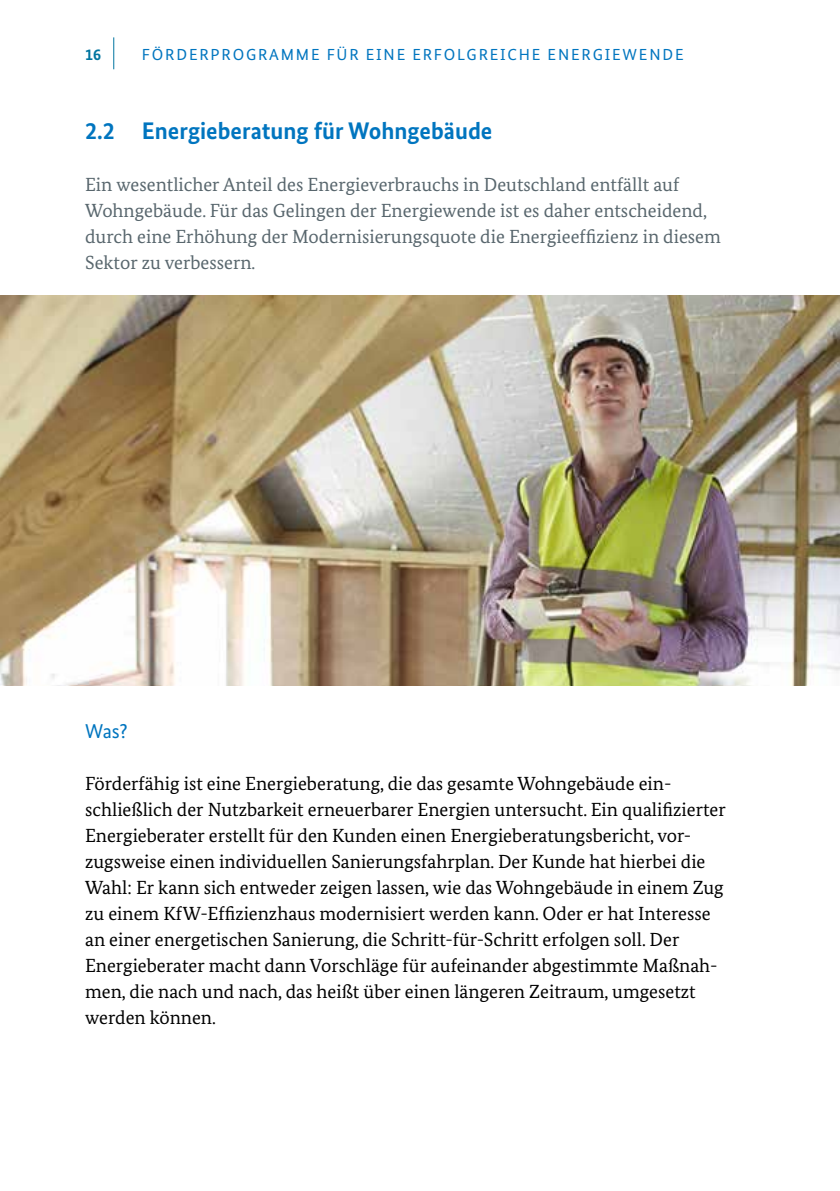
<style>
.page{position:relative;width:840px;height:1191px;background:#fff}
.page>*{position:absolute;margin:0;border:0;box-sizing:border-box;transform-origin:0 0}
.t1{font:700 24px "Bundes Sans";color:#0075bf}
.t2{font:20px "Bundes Sans";color:#0075bf}
.t3{font:19px/26px "Bundes Serif";color:#000}
.t4{font:19px/26px "Bundes Serif";color:#58666d}
.t5{font:16px "Bundes Sans";letter-spacing:.11em;color:#0075bf}
.t6{font:700 16px "Bundes Sans";color:#0075a0}
</style>
<div class="page">
<hr style="left:113px;top:37px;width:1px;height:32px;background:#0075a0">
<img style="left:0;top:295px;width:839px;height:390px">
<p class="t6" style="left:85px;top:44px;width:17px">16</p>
<p class="t5" style="left:142px;top:44px;width:543px">FÖRDERPROGRAMME FÜR EINE ERFOLGREICHE ENERGIEWENDE</p>
<p class="t1" style="left:85px;top:117px;width:408px">2.2 Energieberatung für Wohngebäude</p>
<p class="t4" style="left:85px;top:172px;width:637px">Ein wesentlicher Anteil des Energieverbrauchs in Deutschland entfällt auf Wohngebäude. Für das Gelingen der Energiewende ist es daher entscheidend, durch eine Erhöhung der Modernisierungsquote die Energieeffizienz in diesem Sektor zu verbessern.</p>
<p class="t2" style="left:85px;top:718px;width:44px">Was?</p>
<p class="t3" style="left:85px;top:770px;width:641px">Förderfähig ist eine Energieberatung, die das gesamte Wohngebäude ein&shy;schließlich der Nutzbarkeit erneuerbarer Energien untersucht. Ein qualifizierter Energieberater erstellt für den Kunden einen Energieberatungsbericht, vor&shy;zugsweise einen individuellen Sanierungsfahrplan. Der Kunde hat hierbei die Wahl: Er kann sich entweder zeigen lassen, wie das Wohngebäude in einem Zug zu einem KfW-Effizienzhaus modernisiert werden kann. Oder er hat Interesse an einer energetischen Sanierung, die Schritt-für-Schritt erfolgen soll. Der Energieberater macht dann Vorschläge für aufeinander abgestimmte Maßnah&shy;men, die nach und nach, das heißt über einen längeren Zeitraum, umgesetzt werden können.</p>
</div>
